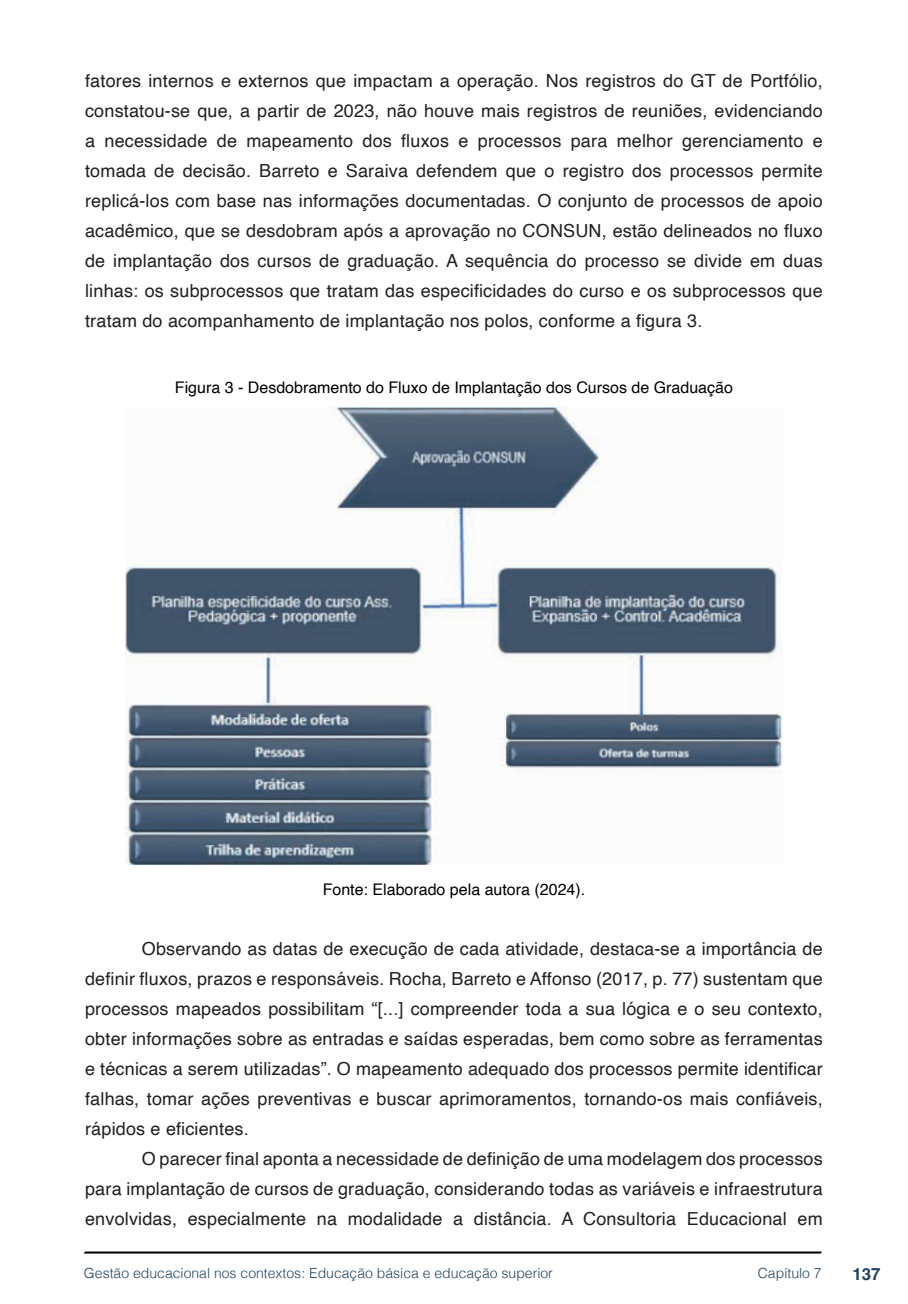
<style>
.page{position:relative;width:908px;height:1304px;background:#fff}
.page>*{position:absolute;margin:0;border:0;box-sizing:border-box;transform-origin:0 0}
.t1{font:18px/30px "Helvetica";letter-spacing:.01em;color:#231f20;text-align:justify}
.t2{font:700 16.8px "Helvetica";color:#23445f}
.t3{font:16px "Helvetica";color:#000}
.t4{font:300 14px "Helvetica";color:#23445f}
</style>
<div class="page">
<svg style="left:84px;top:1251px;width:737px;height:3px"></svg>
<img style="left:126px;top:408px;width:655px;height:456px">
<p class="t1" style="left:85px;top:66px;width:738px">fatores internos e externos que impactam a operação. Nos registros do GT de Portfólio, constatou-se que, a partir de 2023, não houve mais registros de reuniões, evidenciando a necessidade de mapeamento dos fluxos e processos para melhor gerenciamento e tomada de decisão. Barreto e Saraiva defendem que o registro dos processos permite replicá-los com base nas informações documentadas. O conjunto de processos de apoio acadêmico, que se desdobram após a aprovação no CONSUN, estão delineados no fluxo de implantação dos cursos de graduação. A sequência do processo se divide em duas linhas: os subprocessos que tratam das especificidades do curso e os subprocessos que tratam do acompanhamento de implantação nos polos, conforme a figura 3.</p>
<p class="t3" style="left:175px;top:375px;width:559px">Figura 3 - Desdobramento do Fluxo de Implantação dos Cursos de Graduação</p>
<p class="t3" style="left:322px;top:877px;width:264px">Fonte: Elaborado pela autora (2024).</p>
<p class="t1" style="left:85px;top:934px;width:738px;text-indent:57px">Observando as datas de execução de cada atividade, destaca-se a importância de definir fluxos, prazos e responsáveis. Rocha, Barreto e Affonso (2017, p. 77) sustentam que processos mapeados possibilitam “[...] compreender toda a sua lógica e o seu contexto, obter informações sobre as entradas e saídas esperadas, bem como sobre as ferramentas e técnicas a serem utilizadas”. O mapeamento adequado dos processos permite identificar falhas, tomar ações preventivas e buscar aprimoramentos, tornando-os mais confiáveis, rápidos e eficientes.</p>
<p class="t1" style="left:85px;top:1144px;width:738px;text-indent:57px">O parecer final aponta a necessidade de definição de uma modelagem dos processos para implantação de cursos de graduação, considerando todas as variáveis e infraestrutura envolvidas, especialmente na modalidade a distância. A Consultoria Educacional em</p>
<p class="t4" style="left:84px;top:1261px;width:470px">Gestão educacional nos contextos: Educação básica e educação superior</p>
<p class="t4" style="left:757px;top:1261px;width:65px">Capítulo 7</p>
<p class="t2" style="left:851px;top:1264px;width:30px">137</p>
</div>
